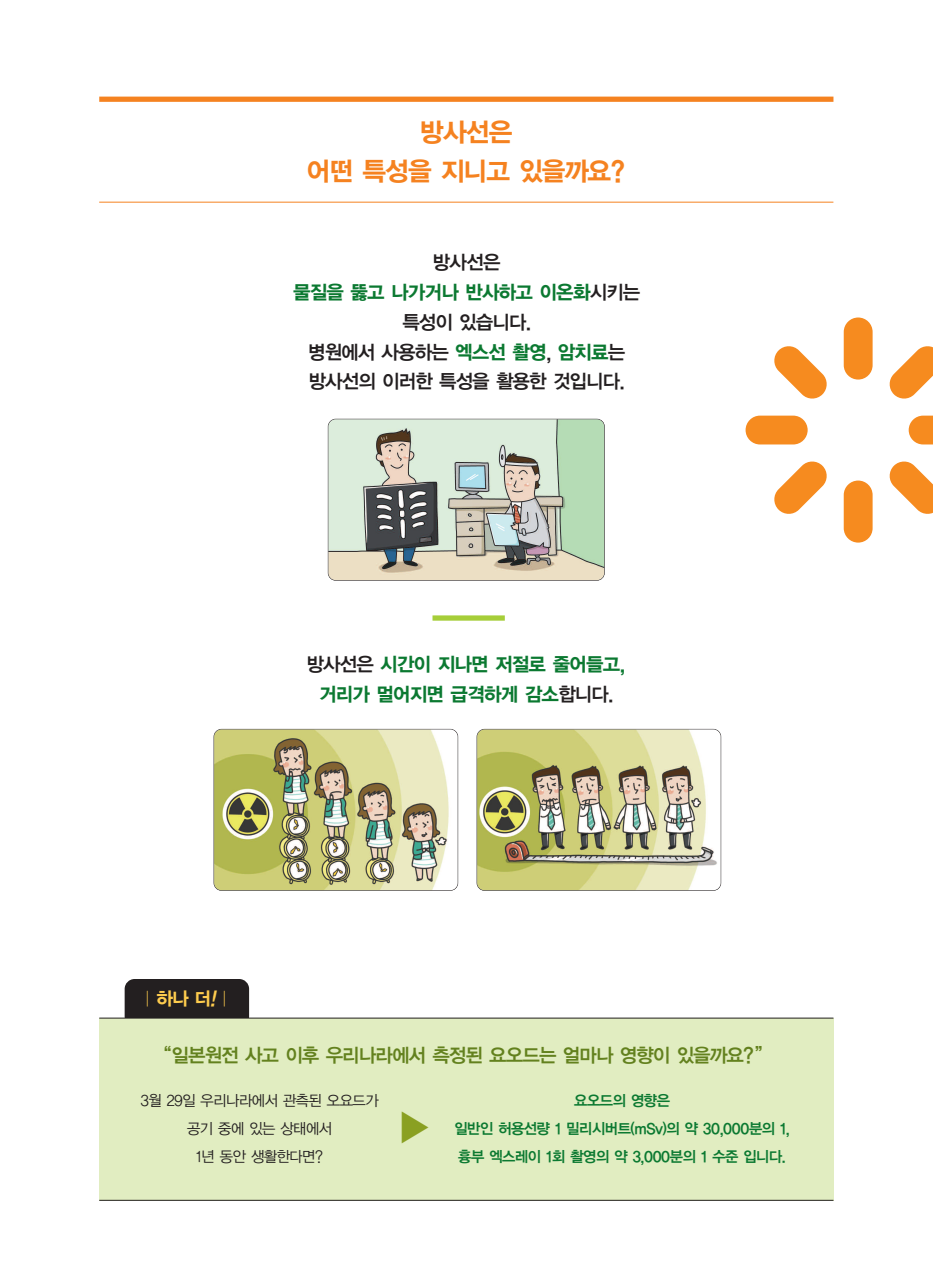
<style>
.page{position:relative;width:933px;height:1275px;background:#fff}
.page>*{position:absolute;margin:0;border:0;box-sizing:border-box;transform-origin:0 0}
.t1{font:42px "YGO12";color:#8aa022}
.t2{font:26.25px/38.5px "YGO15";letter-spacing:-.115em;color:#f58220;text-align:center}
.t3{font:19.25px/29.8px "YGO15";letter-spacing:-.115em;color:#0b7931;text-align:center}
.t4{font:19.25px/29.8px "YGO14";letter-spacing:-.12em;color:#231f20;text-align:center}
.t5{font:19.25px "YGO14";letter-spacing:-.12em;color:#63811e}
.t6{font:18.38px "YGO15";color:#fecc4e}
.t7{font:14.88px/28px "YGO14";letter-spacing:-.12em;color:#0b7931;text-align:center}
.t8{font:14.88px/28px "YGO12";letter-spacing:-.12em;color:#231f20;text-align:center}
.s1{font-family:"YGO14";color:#231f20}
.s2{font-family:"YGO15";color:#0b7931}
.s3{font-family:"YGO11"}
.s4{font-style:italic}
</style>
<div class="page">
<div style="left:843px;top:317px;width:29px;height:63px;background:#f68b1f;border-radius:14px"></div>
<svg style="left:774px;top:346px;width:53px;height:53px"></svg>
<div style="left:745px;top:416px;width:62px;height:28px;background:#f68b1f;border-radius:14px"></div>
<svg style="left:774px;top:461px;width:53px;height:53px"></svg>
<div style="left:843px;top:481px;width:29px;height:62px;background:#f68b1f;border-radius:14px"></div>
<svg style="left:889px;top:461px;width:44px;height:53px"></svg>
<svg style="left:908px;top:416px;width:25px;height:28px"></svg>
<svg style="left:889px;top:346px;width:44px;height:53px"></svg>
<hr style="left:99px;top:202px;width:734px;height:1px;background:#f58220">
<div style="left:99px;top:97px;width:734px;height:5px;background:#f58220"></div>
<div style="left:125px;top:979px;width:124px;height:47px;background:#231f20;border-radius:10px"></div>
<div style="left:99px;top:1018px;width:734px;height:182px;background:#e1edc1"></div>
<hr style="left:99px;top:1018px;width:734px;height:1px;background:#231f20">
<hr style="left:99px;top:1200px;width:734px;height:1px;background:#231f20">
<img style="left:214px;top:729px;width:244px;height:161px;border-radius:7px">
<div style="left:213px;top:729px;width:245px;height:162px;border:1px solid #231f20;border-radius:8px"></div>
<img style="left:328px;top:419px;width:276px;height:161px;border-radius:7px">
<div style="left:328px;top:419px;width:277px;height:162px;border:1px solid #231f20;border-radius:8px"></div>
<img style="left:478px;top:729px;width:239px;height:160px">
<div style="left:476px;top:729px;width:245px;height:162px;border:1px solid #231f20;border-radius:8px"></div>
<div style="left:432px;top:615px;width:73px;height:6px;background:#a6ce39"></div>
<h2 class="t2" style="left:306px;top:113px;width:322px">방사선은<br>어떤 특성을 지니고 있을까요?</h2>
<p class="t4" style="left:432px;top:248px;width:71px">방사선은</p>
<p class="t3" style="left:292px;top:278px;width:350px">물질을 뚫고 나가거나 반사하고 이온화<span class="s1">시키는</span></p>
<p class="t4" style="left:307px;top:307px;width:320px">특성이 있습니다.<br>병원에서 사용하는 <span class="s2">엑스선 촬영</span>, <span class="s2">암치료</span>는 방사선의 이러한 특성을 활용한 것입니다.</p>
<p class="t3" style="left:306px;top:650px;width:322px"><span class="s1">방사선은</span> 시간이 지나면 저절로 줄어들고, 거리가 멀어지면 급격하게 감소<span class="s1">합니다.</span></p>
<p class="t6" style="left:144px;top:987px;width:85px"><span class="s3">|</span> 하나 더<span class="s4">!</span><span class="s3">|</span></p>
<p class="t5" style="left:153px;top:1043px;width:621px">“일본원전 사고 이후 우리나라에서 측정된 요오드는 얼마나 영향이 있을까요?”</p>
<p class="t8" style="left:140px;top:1087px;width:241px">3월 29일 우리나라에서 관측된 오요드가 공기 중에 있는 상태에서<br>1년 동안 생활한다면?</p>
<p class="t7" style="left:454px;top:1086px;width:338px">요오드의 영향은<br>일반인 허용선량 1 밀리시버트(mSv)의 약 30,000분의 1, 흉부 엑스레이 1회 촬영의 약 3,000분의 1 수준 입니다.</p>
<h1 class="t1" style="left:393px;top:1101px;width:43px">▶</h1>
</div>
